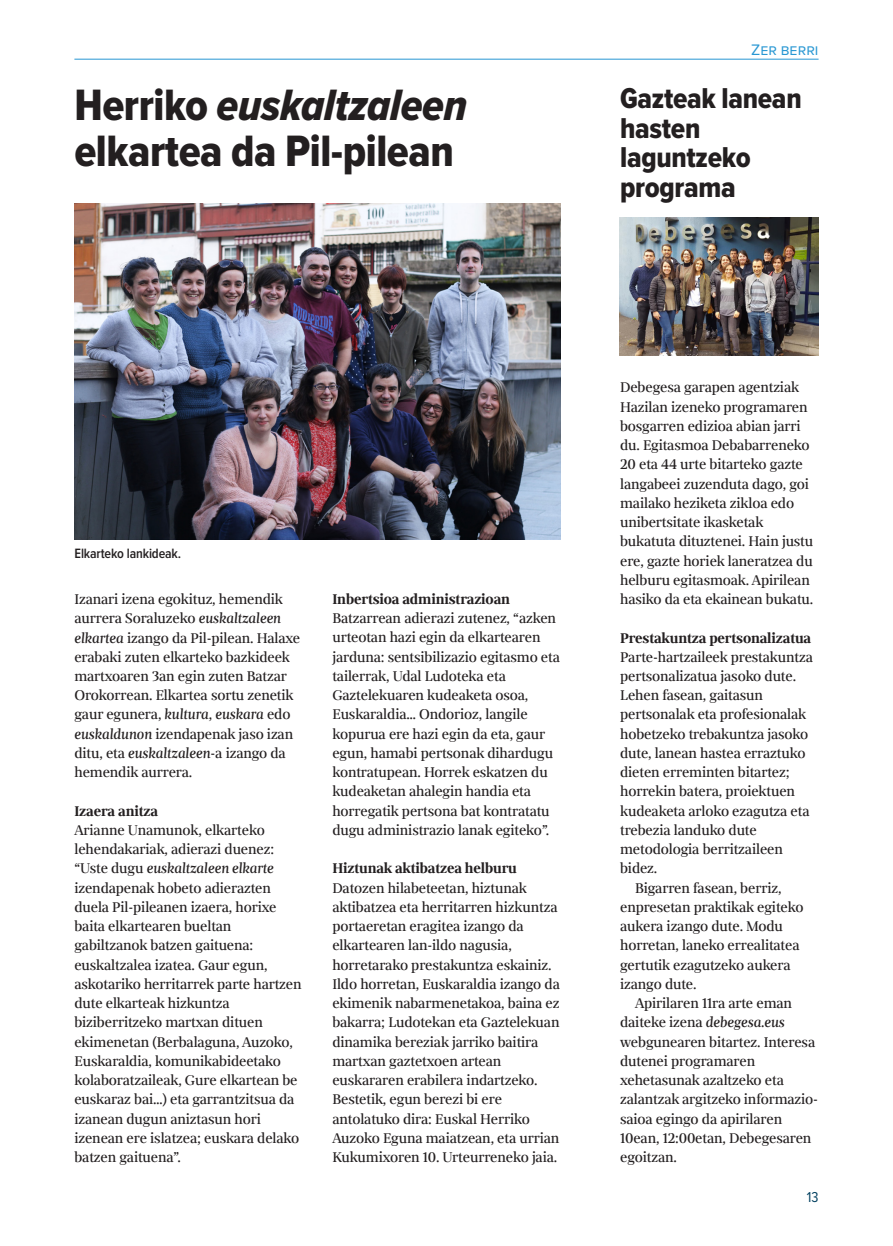
<style>
.page{position:relative;width:893px;height:1246px;background:#fff}
.page>*{position:absolute;margin:0;border:0;box-sizing:border-box;transform-origin:0 0}
.t1{font:45.5px "Proxima Nova Cond Extrabld It";letter-spacing:-.01em;color:#231f20}
.t2{font:45.5px "Proxima Nova Cond Extrabld";letter-spacing:-.01em;color:#231f20}
.t3{font:29.75px/29.8px "Proxima Nova Cond Extrabld";letter-spacing:-.01em;color:#231f20}
.t4{font:15.75px/19.2px "Milio";letter-spacing:-.01em;color:#231f20}
.t5{font:700 15.75px "Milio";letter-spacing:-.01em;color:#231f20}
.t6{font:15.75px "Proxima Nova S";letter-spacing:.005em;color:#2897d3}
.t7{font:14.88px "Proxima Nova Cond";color:#064362}
.t8{font:600 14px "Proxima Nova Cond";letter-spacing:-.01em;color:#231f20}
.s1{font-family:"Proxima Nova Cond Extrabld"}
.s2{font-style:italic}
</style>
<div class="page">
<hr style="left:74px;top:59px;width:745px;height:1px;background:#2897d3">
<img style="left:75px;top:203px;width:486px;height:336px">
<img style="left:620px;top:217px;width:198px;height:139px">
<h1 class="t1" style="left:74px;top:80px;width:394px"><span class="s1">Herriko</span> euskaltzaleen</h1>
<h1 class="t2" style="left:74px;top:125px;width:381px">elkartea da Pil-pilean</h1>
<p class="t6" style="left:751px;top:41px;width:69px">Zer berri</p>
<h2 class="t3" style="left:620px;top:84px;width:183px">Gazteak lanean hasten laguntzeko programa</h2>
<p class="t8" style="left:75px;top:545px;width:108px">Elkarteko lankideak.</p>
<p class="t4" style="left:74px;top:589px;width:227px">Izanari izena egokituz, hemendik aurrera Soraluzeko <span class="s2">euskaltzaleen elkartea</span> izango da Pil-pilean. Halaxe erabaki zuten elkarteko bazkideek martxoaren 3an egin zuten Batzar Orokorrean. Elkartea sortu zenetik gaur egunera, <span class="s2">kultura</span>, <span class="s2">euskara</span> edo <span class="s2">euskaldunon</span> izendapenak jaso izan ditu, eta <span class="s2">euskaltzaleen</span>-a izango da hemendik aurrera.</p>
<p class="t5" style="left:74px;top:800px;width:85px">Izaera anitza</p>
<p class="t4" style="left:74px;top:820px;width:229px">Arianne Unamunok, elkarteko lehendakariak, adierazi duenez: “Uste dugu <span class="s2">euskaltzaleen elkarte </span>izendapenak hobeto adierazten duela Pil-pileanen izaera, horixe baita elkartearen bueltan gabiltzanok batzen gaituena: euskaltzalea izatea. Gaur egun, askotariko herritarrek parte hartzen dute elkarteak hizkuntza biziberritzeko martxan dituen ekimenetan (Berbalaguna, Auzoko,<br>Euskaraldia, komunikabideetako kolaboratzaileak, Gure elkartean be euskaraz bai…) eta garrantzitsua da izanean dugun aniztasun hori izenean ere islatzea; euskara delako batzen gaituena”.</p>
<p class="t5" style="left:332px;top:588px;width:179px">Inbertsioa administrazioan</p>
<p class="t4" style="left:332px;top:608px;width:229px">Batzarrean adierazi zutenez, “azken urteotan hazi egin da elkartearen jarduna: sentsibilizazio egitasmo eta tailerrak, Udal Ludoteka eta Gaztelekuaren kudeaketa osoa, Euskaraldia… Ondorioz, langile kopurua ere hazi egin da eta, gaur egun, hamabi pertsonak dihardugu kontratupean. Horrek eskatzen du kudeaketan ahalegin handia eta horregatik pertsona bat kontratatu dugu administrazio lanak egiteko”.</p>
<p class="t5" style="left:332px;top:857px;width:186px">Hiztunak aktibatzea helburu</p>
<p class="t4" style="left:332px;top:877px;width:229px">Datozen hilabeteetan, hiztunak aktibatzea eta herritarren hizkuntza portaeretan eragitea izango da elkartearen lan-ildo nagusia, horretarako prestakuntza eskainiz.<br>Ildo horretan, Euskaraldia izango da ekimenik nabarmenetakoa, baina ez bakarra; Ludotekan eta Gaztelekuan dinamika bereziak jarriko baitira martxan gaztetxoen artean euskararen erabilera indartzeko.<br>Bestetik, egun berezi bi ere antolatuko dira: Euskal Herriko Auzoko Eguna maiatzean, eta urrian Kukumixoren 10. Urteurreneko jaia.</p>
<p class="t4" style="left:620px;top:377px;width:195px">Debegesa garapen agentziak<br>Hazilan izeneko programaren bosgarren edizioa abian jarri du. Egitasmoa Debabarreneko<br>20 eta 44 urte bitarteko gazte langabeei zuzenduta dago, goi mailako heziketa zikloa edo unibertsitate ikasketak bukatuta dituztenei. Hain justu ere, gazte horiek laneratzea du helburu egitasmoak. Apirilean hasiko da eta ekainean bukatu.</p>
<p class="t5" style="left:620px;top:627px;width:193px">Prestakuntza pertsonalizatua</p>
<p class="t4" style="left:620px;top:647px;width:194px">Parte-hartzaileek prestakuntza</p>
<p class="t4" style="left:620px;top:666px;width:178px">pertsonalizatua jasoko dute.</p>
<p class="t4" style="left:620px;top:685px;width:144px">Lehen fasean, gaitasun</p>
<p class="t4" style="left:620px;top:704px;width:188px">pertsonalak eta profesionalak</p>
<p class="t4" style="left:620px;top:724px;width:190px">hobetzeko trebakuntza jasoko</p>
<p class="t4" style="left:620px;top:743px;width:187px">dute, lanean hastea erraztuko</p>
<p class="t4" style="left:620px;top:762px;width:171px">dieten erreminten bitartez;</p>
<p class="t4" style="left:620px;top:781px;width:176px">horrekin batera, proiektuen</p>
<p class="t4" style="left:620px;top:801px;width:191px">kudeaketa arloko ezagutza eta</p>
<p class="t4" style="left:620px;top:820px;width:138px">trebezia landuko dute</p>
<p class="t4" style="left:620px;top:839px;width:164px">metodologia berritzaileen</p>
<p class="t4" style="left:620px;top:858px;width:39px">bidez.</p>
<p class="t4" style="left:635px;top:877px;width:148px">Bigarren fasean, berriz,</p>
<p class="t4" style="left:620px;top:897px;width:185px">enpresetan praktikak egiteko</p>
<p class="t4" style="left:620px;top:916px;width:164px">aukera izango dute. Modu</p>
<p class="t4" style="left:620px;top:935px;width:181px">horretan, laneko errealitatea</p>
<p class="t4" style="left:620px;top:954px;width:172px">gertutik ezagutzeko aukera</p>
<p class="t4" style="left:620px;top:974px;width:78px">izango dute.</p>
<p class="t4" style="left:635px;top:993px;width:159px">Apirilaren 11ra arte eman</p>
<p class="t4" style="left:620px;top:1012px;width:166px">daiteke izena <span class="s2">debegesa.eus</span></p>
<p class="t4" style="left:620px;top:1031px;width:197px">webgunearen bitartez. Interesa</p>
<p class="t4" style="left:620px;top:1051px;width:137px">dutenei programaren</p>
<p class="t4" style="left:620px;top:1070px;width:165px">xehetasunak azaltzeko eta</p>
<p class="t4" style="left:620px;top:1089px;width:199px">zalantzak argitzeko informazio-</p>
<p class="t4" style="left:620px;top:1108px;width:164px">saioa egingo da apirilaren</p>
<p class="t4" style="left:620px;top:1127px;width:193px">10ean, 12:00etan, Debegesaren</p>
<p class="t4" style="left:620px;top:1147px;width:58px">egoitzan.</p>
<p class="t7" style="left:807px;top:1188px;width:13px">13</p>
</div>
